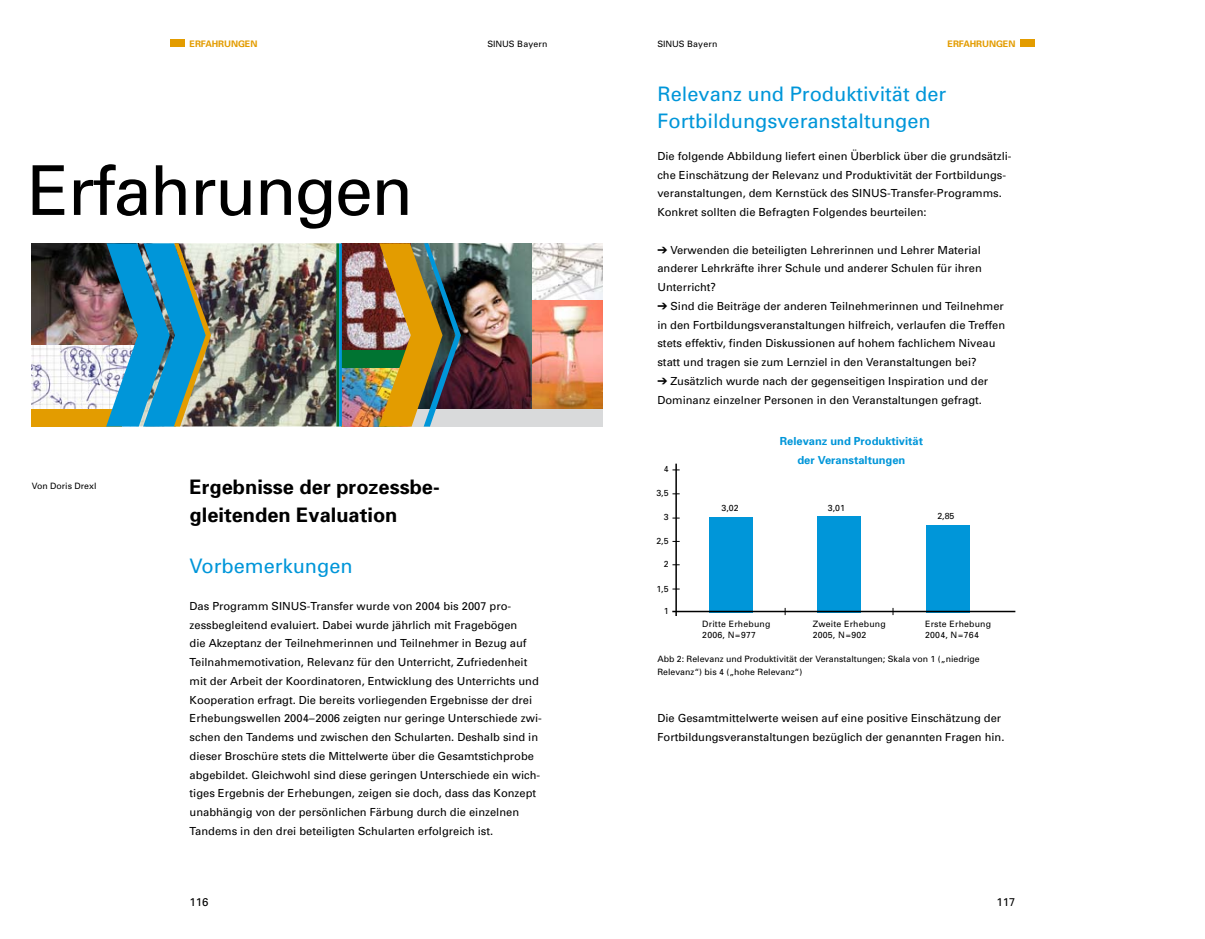
<style>
.page{position:relative;width:1205px;height:939px;background:#fff}
.page>*{position:absolute;margin:0;border:0;box-sizing:border-box;transform-origin:0 0}
.t1{font:68.75px "Univers";letter-spacing:-.03em;color:#000}
.t2{font:20px/27.5px "Univers";color:#0096d9}
.t3{font:700 20px/27.5px "Univers";color:#000}
.t4{font:11.25px "Univers";color:#000}
.t5{font:11.12px/18.8px "Univers";color:#000}
.t6{font:700 11.12px/18.8px "Univers";color:#0096d9;text-align:center}
.t7{font:700 9px "Univers";letter-spacing:-.01em;color:#e39c00}
.t8{font:8.75px/13.1px "Univers";color:#000}
.t9{font:8.75px/11.2px "Univers";letter-spacing:.02em;color:#000}
.t10{font:8.75px "Univers";letter-spacing:.025em;color:#000}
</style>
<div class="page">
<img style="left:532px;top:243px;width:70px;height:166px">
<img style="left:32px;top:345px;width:74px;height:64px">
<div style="left:32px;top:409px;width:90px;height:18px;background:#e39c00"></div>
<img style="left:32px;top:243px;width:74px;height:102px">
<img style="left:211px;top:243px;width:125px;height:183px">
<img style="left:461px;top:243px;width:71px;height:166px">
<div style="left:406px;top:409px;width:196px;height:18px;background:#d9dadb"></div>
<img style="left:342px;top:368px;width:37px;height:59px">
<img style="left:342px;top:243px;width:37px;height:107px">
<div style="left:341px;top:350px;width:68px;height:18px;background:#007432"></div>
<hr style="left:336px;top:243px;width:3px;height:184px;background:#007432">
<img style="left:106px;top:243px;width:105px;height:184px">
<img style="left:379px;top:243px;width:82px;height:184px">
<hr style="left:339px;top:243px;width:3px;height:184px;background:#0096d9">
<div style="left:170px;top:40px;width:14px;height:7px;background:#e39c00"></div>
<div style="left:1020px;top:40px;width:15px;height:7px;background:#e39c00"></div>
<div style="left:817px;top:516px;width:44px;height:96px;background:#0096d9"></div>
<div style="left:926px;top:525px;width:43px;height:87px;background:#0096d9"></div>
<div style="left:709px;top:517px;width:43px;height:95px;background:#0096d9"></div>
<hr style="left:672px;top:611px;width:343px;height:1px;background:#000">
<hr style="left:675px;top:464px;width:2px;height:152px;background:#000">
<p class="t7" style="left:190px;top:38px;width:37px">erfahrungen</p>
<p class="t7" style="left:947px;top:38px;width:37px">erfahrungen</p>
<h2 class="t2" style="left:657px;top:80px;width:290px">Relevanz und Produktivität der<br>Fortbildungsveranstaltungen</h2>
<p class="t5" style="left:657px;top:146px;width:356px">Die folgende Abbildung liefert einen Überblick über die grundsätzli&shy;che Einschätzung der Relevanz und Produktivität der Fortbildungs&shy;veranstaltungen, dem Kernstück des SINUS-Transfer-Programms.<br>Konkret sollten die Befragten Folgendes beurteilen:</p>
<p class="t5" style="left:657px;top:240px;width:326px;text-align:justify">➔ Verwenden die beteiligten Lehrerinnen und Lehrer Material anderer Lehrkräfte ihrer Schule und anderer Schulen für ihren Unterricht?</p>
<p class="t5" style="left:657px;top:296px;width:349px">➔ Sind die Beiträge der anderen Teilnehmerinnen und Teilnehmer in den Fortbildungsveranstaltungen hilfreich, verlaufen die Treffen stets effektiv, finden Diskussionen auf hohem fachlichem Niveau statt und tragen sie zum Lernziel in den Veranstaltungen bei?</p>
<p class="t5" style="left:657px;top:371px;width:332px">➔ Zusätzlich wurde nach der gegenseitigen Inspiration und der<br>Dominanz einzelner Personen in den Veranstaltungen gefragt.</p>
<p class="t10" style="left:487px;top:38px;width:61px">SINUS Bayern</p>
<p class="t10" style="left:657px;top:38px;width:61px">SINUS Bayern</p>
<h1 class="t1" style="left:27px;top:148px;width:387px">Erfahrungen</h1>
<p class="t8" style="left:32px;top:479px;width:66px">Von Doris Drexl</p>
<h2 class="t3" style="left:190px;top:473px;width:252px">Ergebnisse der prozessbe&shy;gleitenden Evaluation</h2>
<h2 class="t2" style="left:190px;top:552px;width:165px">Vorbemerkungen</h2>
<p class="t5" style="left:190px;top:596px;width:354px">Das Programm SINUS-Transfer wurde von 2004 bis 2007 pro&shy;zessbegleitend evaluiert. Dabei wurde jährlich mit Fragebögen<br>die Akzeptanz der Teilnehmerinnen und Teilnehmer in Bezug auf Teilnahmemotivation, Relevanz für den Unterricht, Zufriedenheit mit der Arbeit der Koordinatoren, Entwicklung des Unterrichts und Kooperation erfragt. Die bereits vorliegenden Ergebnisse der drei Erhebungswellen 2004–2006 zeigten nur geringe Unterschiede zwi&shy;schen den Tandems und zwischen den Schularten. Deshalb sind in dieser Broschüre stets die Mittelwerte über die Gesamtstichprobe abgebildet. Gleichwohl sind diese geringen Unterschiede ein wich&shy;tiges Ergebnis der Erhebungen, zeigen sie doch, dass das Konzept unabhängig von der persönlichen Färbung durch die einzelnen Tandems in den drei beteiligten Schularten erfolgreich ist.</p>
<p class="t4" style="left:190px;top:895px;width:20px">116</p>
<p class="t8" style="left:664px;top:462px;width:6px">4</p>
<p class="t8" style="left:656px;top:486px;width:14px">3,5</p>
<p class="t8" style="left:664px;top:510px;width:6px">3</p>
<p class="t8" style="left:656px;top:534px;width:14px">2,5</p>
<p class="t8" style="left:664px;top:557px;width:6px">2</p>
<p class="t8" style="left:656px;top:582px;width:14px">1,5</p>
<p class="t8" style="left:664px;top:604px;width:6px">1</p>
<p class="t8" style="left:721px;top:502px;width:19px">3,02</p>
<p class="t6" style="left:780px;top:432px;width:145px">Relevanz und Produktivität der Veranstaltungen</p>
<p class="t8" style="left:828px;top:502px;width:19px">3,01</p>
<p class="t8" style="left:937px;top:509px;width:19px">2,85</p>
<p class="t9" style="left:702px;top:618px;width:70px">Dritte Erhebung<br>2006, N=977</p>
<p class="t9" style="left:813px;top:618px;width:74px">Zweite Erhebung<br>2005, N=902</p>
<p class="t9" style="left:925px;top:618px;width:67px">Erste Erhebung<br>2004, N=764</p>
<p class="t8" style="left:657px;top:652px;width:324px">Abb 2: Relevanz und Produktivität der Veranstaltungen; Skala von 1 („niedrige<br>Relevanz“) bis 4 („hohe Relevanz“)</p>
<p class="t5" style="left:657px;top:709px;width:348px">Die Gesamtmittelwerte weisen auf eine positive Einschätzung der<br>Fortbildungsveranstaltungen bezüglich der genannten Fragen hin.</p>
<p class="t4" style="left:996px;top:895px;width:20px">117</p>
</div>
